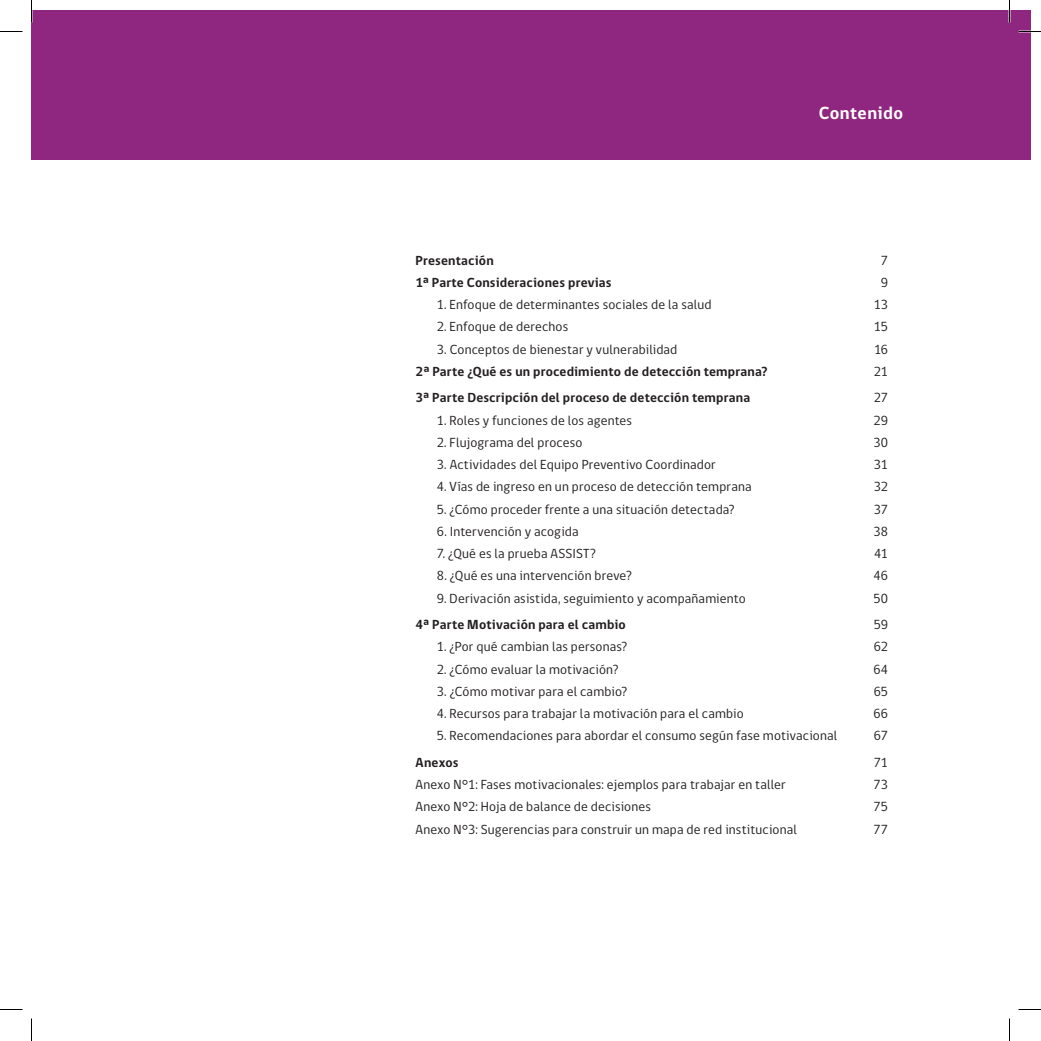
<style>
.page{position:relative;width:1041px;height:1041px;background:#fff}
.page>*{position:absolute;margin:0;border:0;box-sizing:border-box;transform-origin:0 0}
.t1{font:700 18px "gob CL";letter-spacing:.025em;color:#fff}
.t2{font:13.5px "gob CL";letter-spacing:.015em;color:#231f20}
.t3{font:700 13.5px "gob CL";letter-spacing:.015em;color:#231f20}
</style>
<div class="page">
<div style="left:32px;top:10px;width:999px;height:149px;background:#8f267f"></div>
<svg style="left:0;top:31px;width:22px;height:1px"></svg>
<svg style="left:1018px;top:31px;width:23px;height:1px"></svg>
<svg style="left:0;top:1009px;width:22px;height:1px"></svg>
<svg style="left:1018px;top:1009px;width:23px;height:1px"></svg>
<svg style="left:31px;top:0;width:1px;height:23px"></svg>
<svg style="left:31px;top:1018px;width:1px;height:23px"></svg>
<svg style="left:1009px;top:0;width:1px;height:23px"></svg>
<svg style="left:1009px;top:1018px;width:1px;height:23px"></svg>
<h1 class="t1" style="left:819px;top:101px;width:86px">Contenido</h1>
<p class="t3" style="left:416px;top:251px;width:80px">Presentación</p>
<p class="t2" style="left:881px;top:251px;width:9px">7</p>
<p class="t3" style="left:416px;top:273px;width:197px">1ª Parte Consideraciones previas</p>
<p class="t2" style="left:881px;top:273px;width:9px">9</p>
<p class="t2" style="left:437px;top:295px;width:276px">1. Enfoque de determinantes sociales de la salud</p>
<p class="t2" style="left:874px;top:295px;width:16px">13</p>
<p class="t2" style="left:437px;top:318px;width:133px">2. Enfoque de derechos</p>
<p class="t2" style="left:874px;top:318px;width:16px">15</p>
<p class="t2" style="left:437px;top:340px;width:242px">3. Conceptos de bienestar y vulnerabilidad</p>
<p class="t2" style="left:874px;top:340px;width:16px">16</p>
<p class="t3" style="left:416px;top:362px;width:353px">2ª Parte ¿Qué es un procedimiento de detección temprana?</p>
<p class="t2" style="left:874px;top:362px;width:16px">21</p>
<p class="t3" style="left:416px;top:389px;width:336px">3ª Parte Descripción del proceso de detección temprana</p>
<p class="t2" style="left:874px;top:389px;width:16px">27</p>
<p class="t2" style="left:437px;top:411px;width:197px">1. Roles y funciones de los agentes</p>
<p class="t2" style="left:874px;top:411px;width:16px">29</p>
<p class="t2" style="left:437px;top:433px;width:147px">2. Flujograma del proceso</p>
<p class="t2" style="left:874px;top:433px;width:16px">30</p>
<p class="t2" style="left:437px;top:455px;width:280px">3. Actividades del Equipo Preventivo Coordinador</p>
<p class="t2" style="left:874px;top:455px;width:16px">31</p>
<p class="t2" style="left:437px;top:478px;width:316px">4. Vías de ingreso en un proceso de detección temprana</p>
<p class="t2" style="left:874px;top:478px;width:16px">32</p>
<p class="t2" style="left:437px;top:500px;width:299px">5. ¿Cómo proceder frente a una situación detectada?</p>
<p class="t2" style="left:874px;top:500px;width:16px">37</p>
<p class="t2" style="left:437px;top:522px;width:143px">6. Intervención y acogida</p>
<p class="t2" style="left:874px;top:522px;width:16px">38</p>
<p class="t2" style="left:437px;top:544px;width:161px">7. ¿Qué es la prueba ASSIST?</p>
<p class="t2" style="left:874px;top:544px;width:15px">41</p>
<p class="t2" style="left:437px;top:567px;width:196px">8. ¿Qué es una intervención breve?</p>
<p class="t2" style="left:873px;top:567px;width:16px">46</p>
<p class="t2" style="left:437px;top:589px;width:310px">9. Derivación asistida, seguimiento y acompañamiento</p>
<p class="t2" style="left:873px;top:589px;width:16px">50</p>
<p class="t3" style="left:416px;top:615px;width:212px">4ª Parte Motivación para el cambio</p>
<p class="t2" style="left:874px;top:615px;width:16px">59</p>
<p class="t2" style="left:437px;top:638px;width:192px">1. ¿Por qué cambian las personas?</p>
<p class="t2" style="left:874px;top:638px;width:16px">62</p>
<p class="t2" style="left:437px;top:660px;width:183px">2. ¿Cómo evaluar la motivación?</p>
<p class="t2" style="left:873px;top:660px;width:16px">64</p>
<p class="t2" style="left:437px;top:682px;width:192px">3. ¿Cómo motivar para el cambio?</p>
<p class="t2" style="left:874px;top:682px;width:16px">65</p>
<p class="t2" style="left:437px;top:704px;width:308px">4. Recursos para trabajar la motivación para el cambio</p>
<p class="t2" style="left:873px;top:704px;width:16px">66</p>
<p class="t2" style="left:437px;top:727px;width:402px">5. Recomendaciones para abordar el consumo según fase motivacional</p>
<p class="t2" style="left:874px;top:727px;width:16px">67</p>
<p class="t3" style="left:416px;top:753px;width:44px">Anexos</p>
<p class="t2" style="left:874px;top:753px;width:16px">71</p>
<p class="t2" style="left:416px;top:775px;width:372px">Anexo N°1: Fases motivacionales: ejemplos para trabajar en taller</p>
<p class="t2" style="left:874px;top:775px;width:16px">73</p>
<p class="t2" style="left:416px;top:798px;width:237px">Anexo N°2: Hoja de balance de decisiones</p>
<p class="t2" style="left:874px;top:798px;width:16px">75</p>
<p class="t2" style="left:416px;top:820px;width:383px">Anexo N°3: Sugerencias para construir un mapa de red institucional</p>
<p class="t2" style="left:874px;top:820px;width:16px">77</p>
</div>
